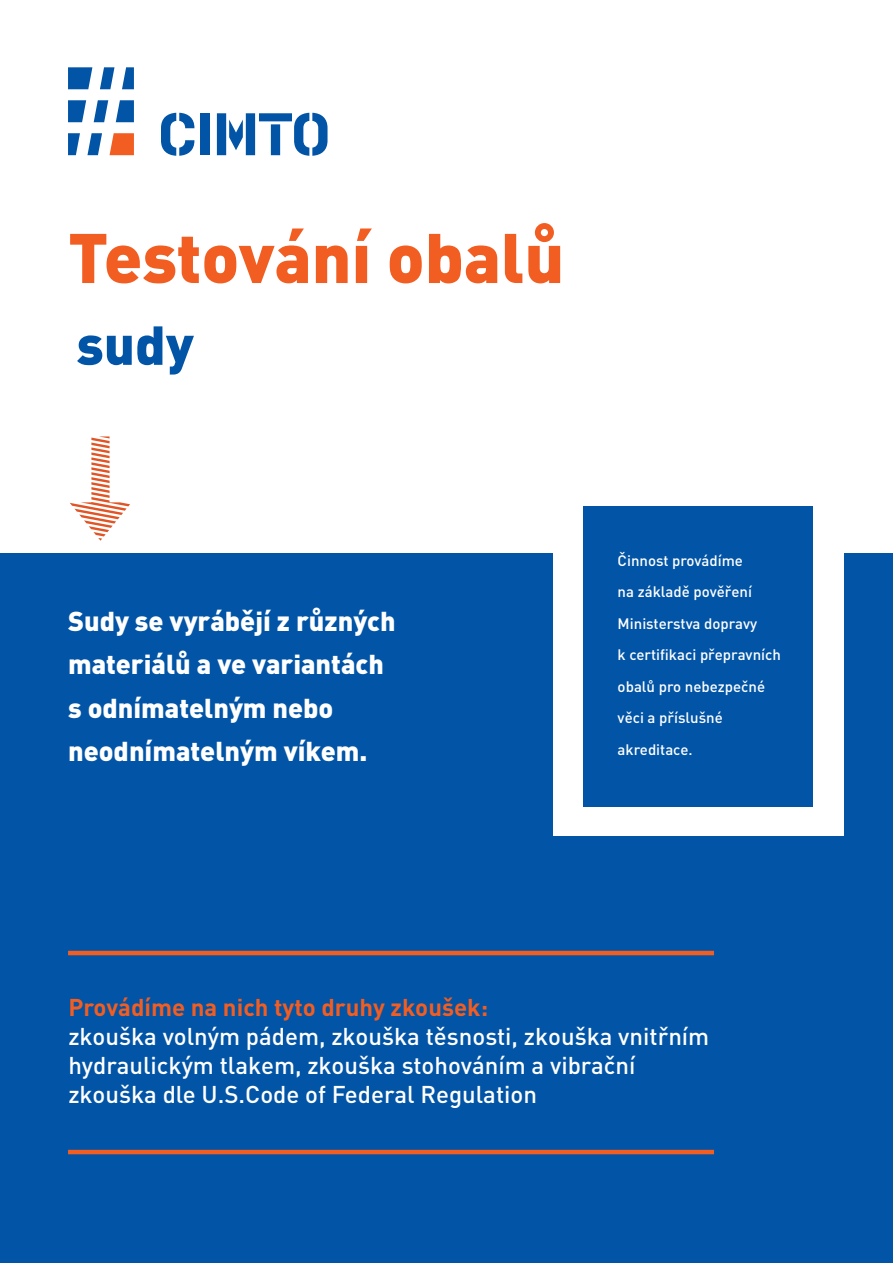
<style>
.page{position:relative;width:893px;height:1263px;background:#fff}
.page>*{position:absolute;margin:0;border:0;box-sizing:border-box;transform-origin:0 0}
.t1{font:900 69px "DIN Pro";color:#f25d21}
.n1{font:900 54px "DIN Pro";color:#0154a6}
.n1-2{font:900 27px/43.5px "DIN Pro";color:#fff}
.text_1{font:500 24px/28.8px "DIN Pro";color:#fff}
.text_1-2{font:700 24px "DIN Pro";color:#f25d21}
.t2{font:500 15px/31.5px "DIN Pro";color:#fff}
</style>
<div class="page">
<svg style="left:161px;top:113px;width:33px;height:43px"></svg>
<div style="left:200px;top:113px;width:10px;height:42px;background:#0154a6"></div>
<svg style="left:217px;top:113px;width:111px;height:43px"></svg>
<svg style="left:100px;top:67px;width:14px;height:22px"></svg>
<svg style="left:122px;top:67px;width:12px;height:22px"></svg>
<svg style="left:68px;top:67px;width:24px;height:22px"></svg>
<svg style="left:94px;top:100px;width:14px;height:22px"></svg>
<svg style="left:68px;top:100px;width:18px;height:22px"></svg>
<svg style="left:116px;top:100px;width:18px;height:22px"></svg>
<svg style="left:110px;top:133px;width:24px;height:22px"></svg>
<svg style="left:87px;top:133px;width:15px;height:22px"></svg>
<svg style="left:68px;top:133px;width:12px;height:22px"></svg>
<div style="left:0;top:553px;width:893px;height:710px;background:#0154a6"></div>
<div style="left:554px;top:476px;width:290px;height:359px;background:#fff"></div>
<div style="left:584px;top:506px;width:229px;height:301px;background:#0154a6"></div>
<hr style="left:68px;top:951px;width:646px;height:4px;background:#f25d21">
<hr style="left:68px;top:1150px;width:646px;height:4px;background:#f25d21">
<svg style="left:70px;top:436px;width:60px;height:105px"></svg>
<p class="t1" style="left:68px;top:211px;width:498px">Testování obalů</p>
<p class="n1" style="left:77px;top:309px;width:118px">sudy</p>
<p class="n1-2" style="left:68px;top:601px;width:329px">Sudy se vyrábějí z různých materiálů a ve variantách s odnímatelným nebo neodnímatelným víkem.</p>
<p class="t2" style="left:618px;top:544px;width:127px">Činnost provádíme</p>
<p class="t2" style="left:618px;top:576px;width:165px">na základě pověření<br>Ministerstva dopravy<br>k certifikaci přepravních obalů pro nebezpečné věci a příslušné akreditace.</p>
<p class="text_1-2" style="left:68px;top:992px;width:421px">Provádíme na nich tyto druhy zkoušek:</p>
<p class="text_1" style="left:68px;top:1022px;width:642px">zkouška volným pádem, zkouška těsnosti, zkouška vnitřním hydraulickým tlakem, zkouška stohováním a vibrační zkouška dle U.S.Code of Federal Regulation</p>
</div>
